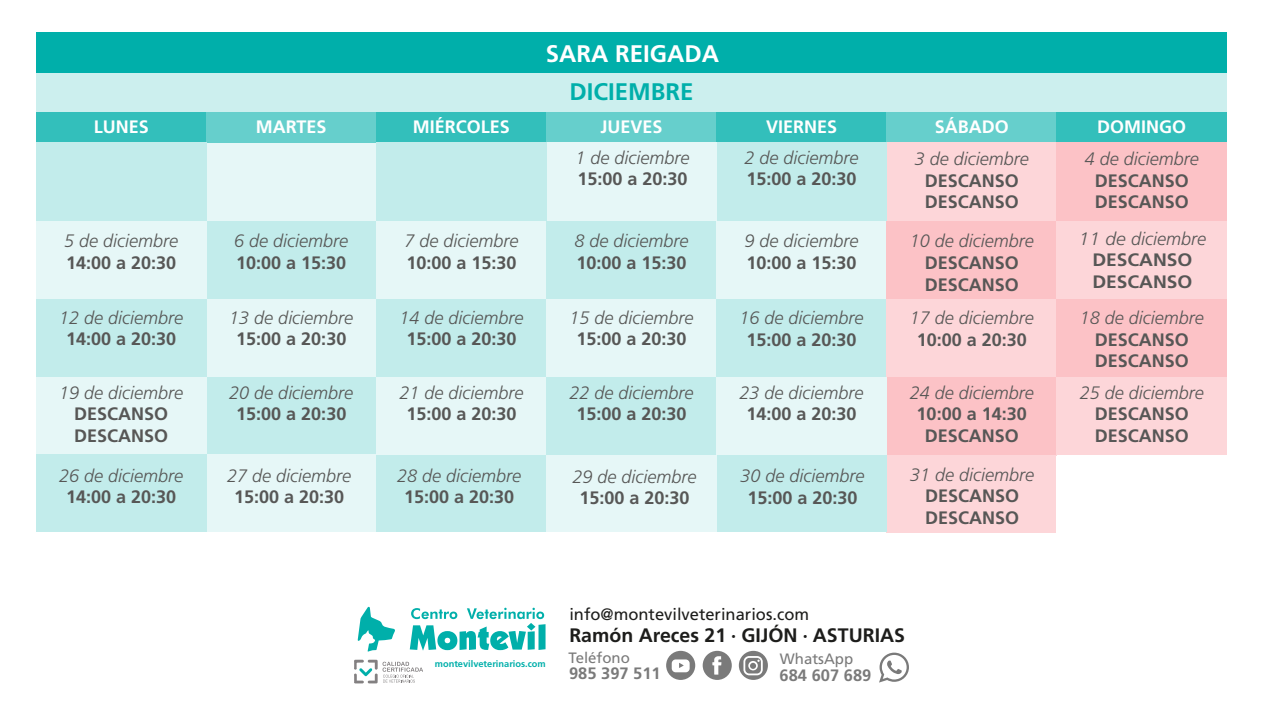
<style>
.page{position:relative;width:1263px;height:720px;background:#fff}
.page>*{position:absolute;margin:0;border:0;box-sizing:border-box;transform-origin:0 0}
.t1{font:700 24px "Frutiger LT Std";color:#fff}
.t2{font:700 24px "Frutiger LT Std";color:#00afaa}
.t3{font:700 19.5px "Frutiger LT Std";color:#1d1d1b}
.t4{font:italic 300 18px "Frutiger LT Std";color:#575756}
.t5{font:700 18px/21.6px "Frutiger LT Std";color:#575756}
.t6{font:700 18px "Frutiger LT Std";color:#fff}
.t7{font:700 18px/21.6px "Frutiger LT Std";color:#575756;scale:1.07 1}
.t8{font:italic 300 18px "Frutiger LT Std";color:#575756;scale:1.07 1}
.t9{font:16.5px "Frutiger LT Std";color:#1d1d1b}
.t10{font:700 16.5px "Frutiger LT Std";color:#7a7a7a}
.t11{font:15px "Frutiger LT Std";color:#7a7a7a}
.t12{font:700 9.3px "Frutiger LT Std";color:#00afaa}
.s1{font-stretch:condensed}
</style>
<div class="page">
<div style="left:206px;top:143px;width:170px;height:78px;background:#e6f7f7"></div>
<div style="left:36px;top:32px;width:1191px;height:41px;background:#00afaa"></div>
<div style="left:36px;top:73px;width:1191px;height:39px;background:#ccefee"></div>
<div style="left:36px;top:112px;width:170px;height:31px;background:#33bfbb"></div>
<div style="left:206px;top:112px;width:170px;height:31px;background:#66cfcc"></div>
<div style="left:376px;top:112px;width:170px;height:31px;background:#33bfbb"></div>
<div style="left:546px;top:112px;width:170px;height:31px;background:#66cfcc"></div>
<div style="left:716px;top:112px;width:171px;height:31px;background:#33bfbb"></div>
<div style="left:887px;top:112px;width:170px;height:31px;background:#66cfcc"></div>
<div style="left:1057px;top:112px;width:170px;height:31px;background:#33bfbb"></div>
<div style="left:887px;top:143px;width:170px;height:78px;background:#fdd6d9"></div>
<div style="left:1057px;top:143px;width:170px;height:78px;background:#fcc2c6"></div>
<div style="left:206px;top:221px;width:170px;height:78px;background:#c2eceb"></div>
<div style="left:376px;top:221px;width:170px;height:78px;background:#e6f7f7"></div>
<div style="left:546px;top:221px;width:170px;height:78px;background:#c2eceb"></div>
<div style="left:716px;top:143px;width:171px;height:78px;background:#c2eceb"></div>
<div style="left:716px;top:221px;width:171px;height:78px;background:#e6f7f7"></div>
<div style="left:546px;top:143px;width:170px;height:78px;background:#e6f7f7"></div>
<div style="left:887px;top:221px;width:170px;height:78px;background:#fcc2c6"></div>
<div style="left:1057px;top:221px;width:170px;height:78px;background:#fdd6d9"></div>
<div style="left:36px;top:221px;width:170px;height:78px;background:#e6f7f7"></div>
<div style="left:206px;top:299px;width:170px;height:78px;background:#e6f7f7"></div>
<div style="left:376px;top:299px;width:170px;height:78px;background:#c2eceb"></div>
<div style="left:546px;top:299px;width:170px;height:78px;background:#e6f7f7"></div>
<div style="left:716px;top:299px;width:171px;height:78px;background:#c2eceb"></div>
<div style="left:887px;top:299px;width:170px;height:78px;background:#fdd6d9"></div>
<div style="left:887px;top:455px;width:170px;height:78px;background:#fdd6d9"></div>
<div style="left:1057px;top:299px;width:170px;height:78px;background:#fcc2c6"></div>
<div style="left:36px;top:299px;width:170px;height:78px;background:#c2eceb"></div>
<div style="left:206px;top:377px;width:170px;height:78px;background:#c2eceb"></div>
<div style="left:36px;top:377px;width:170px;height:78px;background:#e6f7f7"></div>
<div style="left:887px;top:377px;width:170px;height:78px;background:#fcc2c6"></div>
<div style="left:1057px;top:377px;width:170px;height:78px;background:#fdd6d9"></div>
<div style="left:206px;top:454px;width:170px;height:78px;background:#e6f7f7"></div>
<div style="left:376px;top:454px;width:170px;height:78px;background:#c2eceb"></div>
<div style="left:36px;top:454px;width:170px;height:78px;background:#c2eceb"></div>
<div style="left:716px;top:454px;width:171px;height:78px;background:#c2eceb"></div>
<div style="left:376px;top:143px;width:170px;height:78px;background:#c2eceb"></div>
<div style="left:36px;top:143px;width:170px;height:78px;background:#c2eceb"></div>
<div style="left:546px;top:454px;width:170px;height:78px;background:#e6f7f7"></div>
<div style="left:376px;top:377px;width:170px;height:78px;background:#e6f7f7"></div>
<div style="left:546px;top:377px;width:170px;height:78px;background:#c2eceb"></div>
<div style="left:716px;top:377px;width:171px;height:78px;background:#e6f7f7"></div>
<svg style="left:354px;top:660px;width:69px;height:23px"></svg>
<svg style="left:358px;top:606px;width:187px;height:46px"></svg>
<svg style="left:879px;top:653px;width:30px;height:30px"></svg>
<svg style="left:703px;top:651px;width:29px;height:29px"></svg>
<svg style="left:666px;top:651px;width:29px;height:29px"></svg>
<svg style="left:739px;top:651px;width:29px;height:29px"></svg>
<h1 class="t1" style="left:546px;top:40px;width:175px">SARA REIGADA</h1>
<h1 class="t2" style="left:569px;top:77px;width:126px">DICIEMBRE</h1>
<p class="t6" style="left:94px;top:117px;width:57px">LUNES</p>
<p class="t6" style="left:256px;top:117px;width:72px">MARTES</p>
<p class="t6" style="left:413px;top:117px;width:99px">MIÉRCOLES</p>
<p class="t6" style="left:600px;top:117px;width:64px">JUEVES</p>
<p class="t6" style="left:766px;top:117px;width:73px">VIERNES</p>
<p class="t6" style="left:935px;top:117px;width:75px">SÁBADO</p>
<p class="t6" style="left:1097px;top:117px;width:90px">DOMINGO</p>
<p class="t4" style="left:575px;top:147px;width:116px">1 de diciembre</p>
<p class="t5" style="left:577px;top:168px;width:112px">15:00 a 20:30</p>
<p class="t4" style="left:744px;top:147px;width:116px">2 de diciembre</p>
<p class="t5" style="left:746px;top:168px;width:112px">15:00 a 20:30</p>
<p class="t4" style="left:915px;top:148px;width:116px">3 de diciembre</p>
<p class="t5" style="left:925px;top:170px;width:96px">DESCANSO<br>DESCANSO</p>
<p class="t4" style="left:1085px;top:148px;width:116px">4 de diciembre</p>
<p class="t5" style="left:1095px;top:170px;width:96px">DESCANSO<br>DESCANSO</p>
<p class="t4" style="left:64px;top:231px;width:116px">5 de diciembre</p>
<p class="t5" style="left:66px;top:252px;width:112px">14:00 a 20:30</p>
<p class="t4" style="left:234px;top:231px;width:116px">6 de diciembre</p>
<p class="t5" style="left:236px;top:252px;width:112px">10:00 a 15:30</p>
<p class="t4" style="left:404px;top:231px;width:116px">7 de diciembre</p>
<p class="t5" style="left:406px;top:252px;width:112px">10:00 a 15:30</p>
<p class="t4" style="left:574px;top:231px;width:116px">8 de diciembre</p>
<p class="t5" style="left:576px;top:252px;width:112px">10:00 a 15:30</p>
<p class="t4" style="left:744px;top:231px;width:116px">9 de diciembre</p>
<p class="t5" style="left:746px;top:252px;width:112px">10:00 a 15:30</p>
<p class="t4" style="left:910px;top:231px;width:126px">10 de diciembre</p>
<p class="t5" style="left:925px;top:252px;width:96px">DESCANSO<br>DESCANSO</p>
<p class="t8" style="left:1079px;top:228px;width:120px">11 de diciembre</p>
<p class="t7" style="left:1092px;top:249px;width:95px">DESCANSO<br>DESCANSO</p>
<p class="t4" style="left:59px;top:307px;width:126px">12 de diciembre</p>
<p class="t5" style="left:66px;top:328px;width:112px">14:00 a 20:30</p>
<p class="t4" style="left:229px;top:307px;width:126px">13 de diciembre</p>
<p class="t5" style="left:236px;top:328px;width:112px">15:00 a 20:30</p>
<p class="t4" style="left:399px;top:307px;width:126px">14 de diciembre</p>
<p class="t5" style="left:406px;top:328px;width:112px">15:00 a 20:30</p>
<p class="t4" style="left:569px;top:307px;width:126px">15 de diciembre</p>
<p class="t5" style="left:576px;top:328px;width:112px">15:00 a 20:30</p>
<p class="t4" style="left:740px;top:308px;width:126px">16 de diciembre</p>
<p class="t5" style="left:746px;top:329px;width:112px">15:00 a 20:30</p>
<p class="t4" style="left:910px;top:308px;width:126px">17 de diciembre</p>
<p class="t5" style="left:917px;top:329px;width:112px">10:00 a 20:30</p>
<p class="t4" style="left:1080px;top:308px;width:126px">18 de diciembre</p>
<p class="t5" style="left:1095px;top:329px;width:96px">DESCANSO<br>DESCANSO</p>
<p class="t4" style="left:59px;top:382px;width:126px">19 de diciembre</p>
<p class="t5" style="left:74px;top:403px;width:96px">DESCANSO<br>DESCANSO</p>
<p class="t4" style="left:59px;top:465px;width:126px">26 de diciembre</p>
<p class="t5" style="left:66px;top:486px;width:112px">14:00 a 20:30</p>
<p class="t4" style="left:229px;top:382px;width:126px">20 de diciembre</p>
<p class="t5" style="left:236px;top:403px;width:112px">15:00 a 20:30</p>
<p class="t4" style="left:227px;top:465px;width:126px">27 de diciembre</p>
<p class="t5" style="left:234px;top:486px;width:112px">15:00 a 20:30</p>
<p class="t4" style="left:399px;top:382px;width:126px">21 de diciembre</p>
<p class="t5" style="left:406px;top:403px;width:112px">15:00 a 20:30</p>
<p class="t4" style="left:397px;top:465px;width:126px">28 de diciembre</p>
<p class="t5" style="left:404px;top:486px;width:112px">15:00 a 20:30</p>
<p class="t4" style="left:569px;top:382px;width:126px">22 de diciembre</p>
<p class="t5" style="left:576px;top:403px;width:112px">15:00 a 20:30</p>
<p class="t4" style="left:573px;top:466px;width:126px">29 de diciembre</p>
<p class="t5" style="left:579px;top:487px;width:112px">15:00 a 20:30</p>
<p class="t4" style="left:739px;top:382px;width:126px">23 de diciembre</p>
<p class="t5" style="left:746px;top:403px;width:112px">14:00 a 20:30</p>
<p class="t4" style="left:740px;top:465px;width:126px">30 de diciembre</p>
<p class="t5" style="left:747px;top:487px;width:112px">15:00 a 20:30</p>
<p class="t4" style="left:910px;top:382px;width:126px">24 de diciembre</p>
<p class="t5" style="left:917px;top:403px;width:112px;text-align:center">10:00 a 14:30<br>DESCANSO</p>
<p class="t4" style="left:910px;top:464px;width:126px">31 de diciembre</p>
<p class="t5" style="left:925px;top:486px;width:96px">DESCANSO<br>DESCANSO</p>
<p class="t4" style="left:1080px;top:382px;width:126px">25 de diciembre</p>
<p class="t5" style="left:1095px;top:403px;width:96px">DESCANSO<br>DESCANSO</p>
<p class="t9" style="left:569px;top:604px;width:241px">info@montevilveterinarios.com</p>
<p class="t3" style="left:569px;top:624px;width:337px">Ramón Areces 21 <span class="s1">·</span> GIJÓN <span class="s1">·</span> ASTURIAS</p>
<p class="t12" style="left:435px;top:658px;width:112px">montevilveterinarios.com</p>
<p class="t11" style="left:568px;top:649px;width:63px">Teléfono</p>
<p class="t11" style="left:780px;top:650px;width:75px">WhatsApp</p>
<p class="t10" style="left:569px;top:664px;width:93px">985 397 511</p>
<p class="t10" style="left:780px;top:665px;width:93px">684 607 689</p>
</div>
